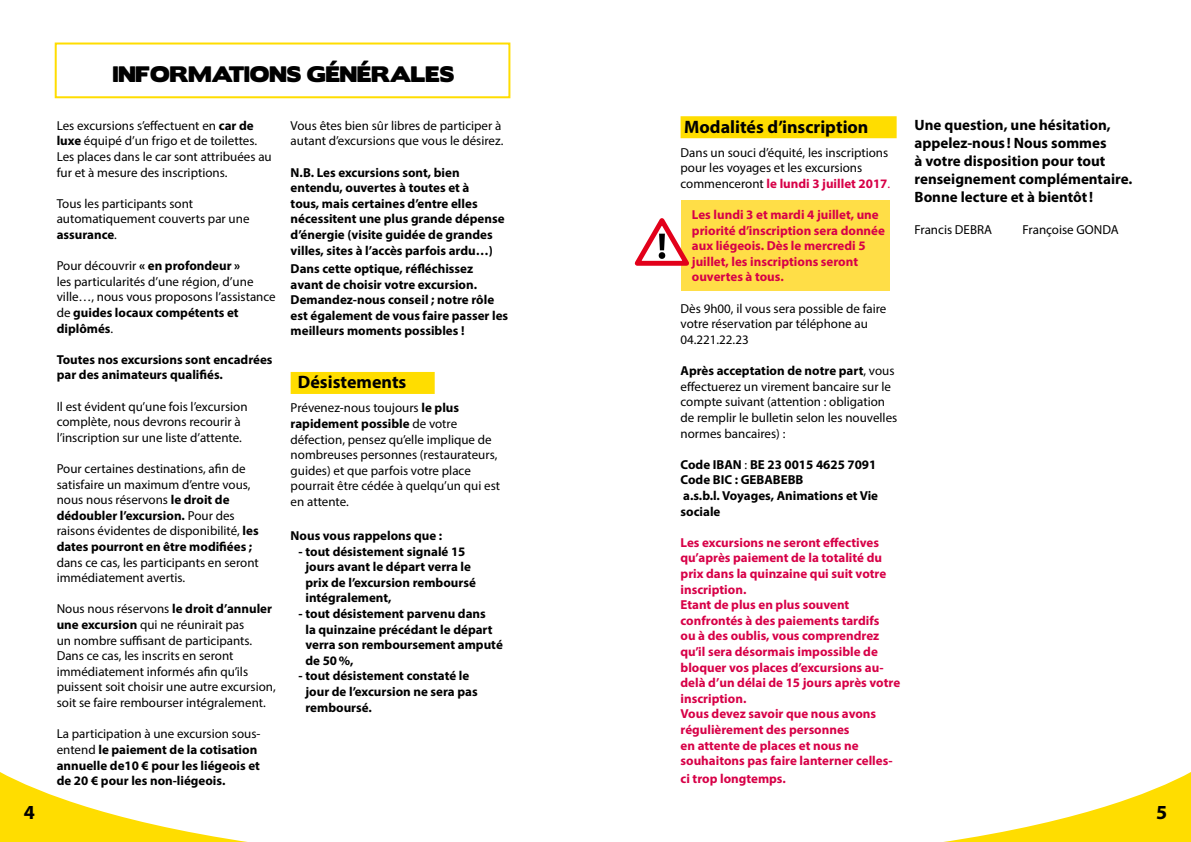
<style>
.page{position:relative;width:1191px;height:842px;background:#fff}
.page>*{position:absolute;margin:0;border:0;box-sizing:border-box;transform-origin:0 0}
.t1{font:20px "Boris Black Bloxx";color:#000}
.t2{font:700 20px "Myriad Pro";color:#000}
.t3{font:700 18px "Myriad Pro";color:#000}
.t4{font:700 15px/18px "Myriad Pro";color:#000}
.t5{font:13px/15.6px "Myriad Pro";color:#000}
.t6{font:700 13px/15.6px "Myriad Pro";color:#000}
.t7{font:700 13px/15.6px "Myriad Pro";color:#d70047}
.s1{font-weight:700}
.s2{font-weight:400}
.s3{font-weight:700;color:#d70047}
.s4{color:#d70047}
</style>
<div class="page">
<svg style="left:0;top:772px;width:248px;height:70px"></svg>
<svg style="left:943px;top:772px;width:248px;height:70px"></svg>
<div style="left:680px;top:200px;width:209px;height:91px;background:#ffde47"></div>
<svg style="left:635px;top:218px;width:54px;height:48px"></svg>
<div style="left:680px;top:116px;width:216px;height:22px;background:#fd0"></div>
<div style="left:291px;top:372px;width:144px;height:22px;background:#fd0"></div>
<div style="left:55px;top:43px;width:455px;height:55px;border:2px solid #fd0"></div>
<h1 class="t1" style="left:113px;top:59px;width:343px">INFORMATIONS GÉNÉRALES</h1>
<p class="t5" style="left:57px;top:117px;width:217px">Les excursions s’effectuent en <span class="s1">car de luxe</span> équipé d’un frigo et de toilettes.<br>Les places dans le car sont attribuées au fur et à mesure des inscriptions.</p>
<p class="t5" style="left:57px;top:195px;width:194px">Tous les participants sont automatiquement couverts par une <span class="s1">assurance</span>.</p>
<p class="t5" style="left:57px;top:258px;width:220px">Pour découvrir <span class="s1">« en profondeur »<br></span>les particularités d’une région, d’une ville…, nous vous proposons l’assistance de <span class="s1">guides locaux compétents et diplômés</span>.</p>
<p class="t6" style="left:57px;top:351px;width:217px">Toutes nos excursions sont encadrées par des animateurs qualifiés.</p>
<p class="t5" style="left:57px;top:398px;width:192px">Il est évident qu’une fois l’excursion complète, nous devrons recourir à l’inscription sur une liste d’attente.</p>
<p class="t5" style="left:57px;top:461px;width:203px">Pour certaines destinations, afin de satisfaire un maximum d’entre vous, nous nous réservons <span class="s1">le droit de dédoubler l’excursion.</span> Pour des raisons évidentes de disponibilité, <span class="s1">les dates pourront en être modifiées ;</span></p>
<p class="t5" style="left:57px;top:554px;width:204px">dans ce cas, les participants en seront immédiatement avertis.</p>
<p class="t5" style="left:57px;top:601px;width:220px">Nous nous réservons <span class="s1">le droit d’annuler une excursion</span> qui ne réunirait pas<br>un nombre suffisant de participants.<br>Dans ce cas, les inscrits en seront immédiatement informés afin qu’ils puissent soit choisir une autre excursion, soit se faire rembourser intégralement.</p>
<p class="t6" style="left:57px;top:726px;width:205px"><span class="s2">La participation à une excursion sous&shy;entend</span> le paiement de la cotisation annuelle de10 € pour les liégeois et de 20 € pour les non-liégeois.</p>
<p class="t5" style="left:291px;top:117px;width:214px">Vous êtes bien sûr libres de participer à autant d’excursions que vous le désirez.</p>
<p class="t6" style="left:291px;top:164px;width:215px">N.B. Les excursions sont, bien entendu, ouvertes à toutes et à<br>tous, mais certaines d’entre elles nécessitent une plus grande dépense d’énergie (visite guidée de grandes villes, sites à l’accès parfois ardu…)</p>
<p class="t6" style="left:291px;top:260px;width:219px">Dans cette optique, réfléchissez avant de choisir votre excursion.<br>Demandez-nous conseil ; notre rôle est également de vous faire passer les meilleurs moments possibles !</p>
<h2 class="t3" style="left:298px;top:370px;width:110px">Désistements</h2>
<p class="t5" style="left:291px;top:400px;width:211px">Prévenez-nous toujours <span class="s1">le plus rapidement possible</span> de votre défection, pensez qu’elle implique de nombreuses personnes (restaurateurs, guides) et que parfois votre place pourrait être cédée à quelqu’un qui est en attente.</p>
<p class="t6" style="left:291px;top:527px;width:153px">Nous vous rappelons que :</p>
<p class="t6" style="left:305px;top:543px;width:172px;text-indent:-7px">- tout désistement signalé 15 jours avant le départ verra le prix de l’excursion remboursé intégralement,</p>
<p class="t6" style="left:305px;top:605px;width:199px;text-indent:-7px">- tout désistement parvenu dans<br>la quinzaine précédant le départ verra son remboursement amputé de 50%,</p>
<p class="t6" style="left:305px;top:668px;width:174px;text-indent:-7px">- tout désistement constaté le jour de l’excursion ne sera pas remboursé.</p>
<h2 class="t3" style="left:684px;top:115px;width:186px">Modalités d’inscription</h2>
<p class="t5" style="left:680px;top:144px;width:211px">Dans un souci d’équité, les inscriptions pour les voyages et les excursions commenceront <span class="s3">le lundi 3 juillet 2017</span><span class="s4">.</span></p>
<p class="t7" style="left:692px;top:206px;width:195px">Les lundi 3 et mardi 4 juillet, une priorité d’inscription sera donnée aux liégeois. Dès le mercredi 5 juillet, les inscriptions seront ouvertes à tous.</p>
<p class="t5" style="left:680px;top:300px;width:207px">Dès 9h00, il vous sera possible de faire votre réservation par téléphone au<br>04.221.22.23</p>
<p class="t5" style="left:680px;top:363px;width:218px"><span class="s1">Après acceptation de notre part</span>, vous effectuerez un virement bancaire sur le compte suivant (attention : obligation de remplir le bulletin selon les nouvelles normes bancaires) :</p>
<p class="t6" style="left:680px;top:456px;width:199px">Code IBAN <span class="s2">:</span> BE 23 0015 4625 7091<br>Code BIC : GEBABEBB<br>a.s.b.l. Voyages, Animations et Vie sociale</p>
<p class="t7" style="left:680px;top:534px;width:221px">Les excursions ne seront effectives qu’après paiement de la totalité du prix dans la quinzaine qui suit votre inscription.<br>Etant de plus en plus souvent confrontés à des paiements tardifs<br>ou à des oublis, vous comprendrez qu’il sera désormais impossible de bloquer vos places d’excursions au&shy;delà d’un délai de 15 jours après votre inscription.<br>Vous devez savoir que nous avons régulièrement des personnes<br>en attente de places et nous ne souhaitons pas faire lanterner celles-</p>
<p class="t7" style="left:680px;top:770px;width:107px">ci trop longtemps.</p>
<p class="t4" style="left:914px;top:116px;width:219px">Une question, une hésitation, appelez-nous ! Nous sommes<br>à votre disposition pour tout renseignement complémentaire.<br>Bonne lecture et à bientôt!</p>
<p class="t5" style="left:914px;top:221px;width:79px">Francis DEBRA</p>
<p class="t5" style="left:1022px;top:221px;width:98px">Françoise GONDA</p>
<h1 class="t2" style="left:24px;top:799px;width:13px">4</h1>
<h1 class="t2" style="left:1156px;top:799px;width:13px">5</h1>
</div>
